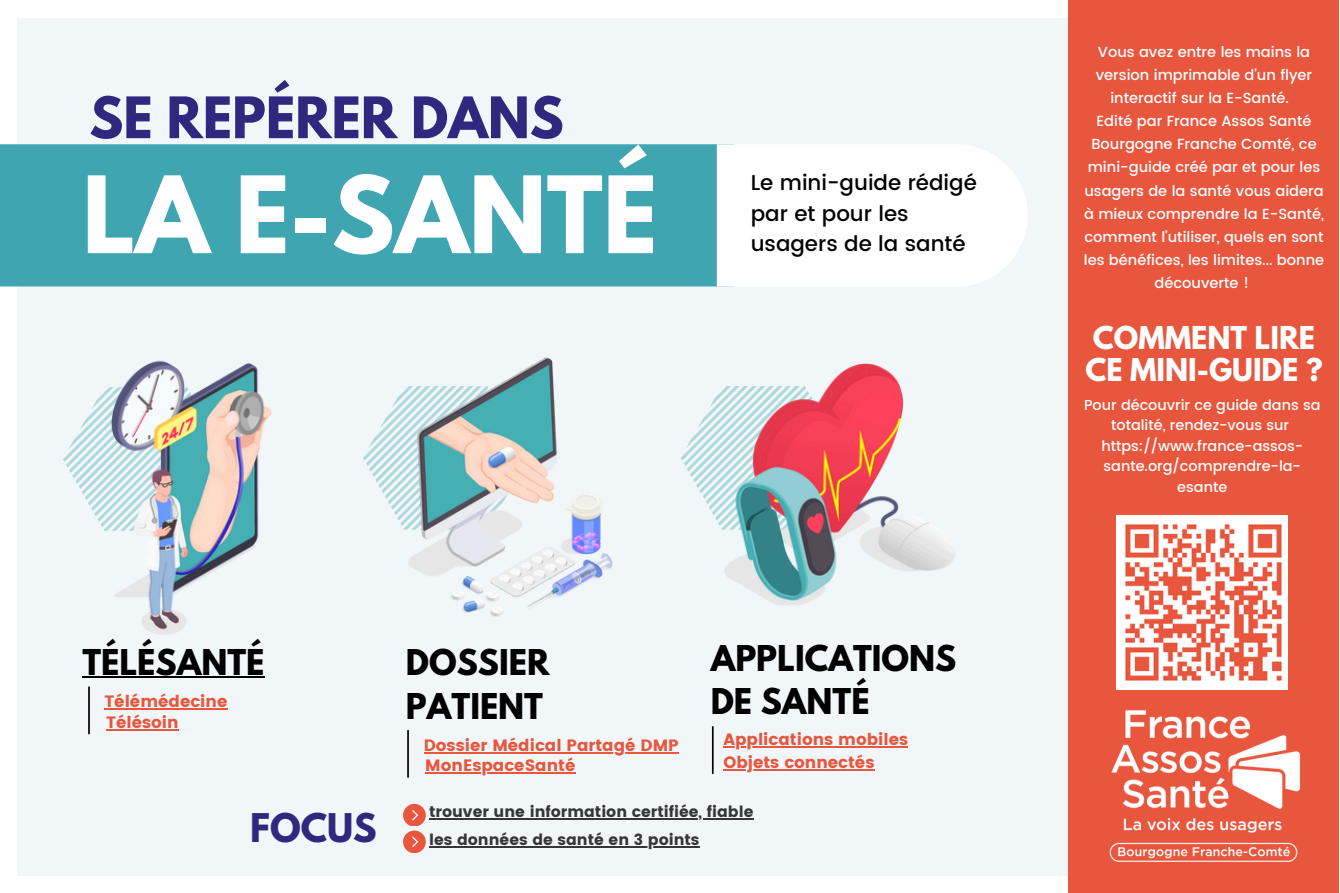
<style>
.page{position:relative;width:1340px;height:893px;background:#fff}
.page>*{position:absolute;margin:0;border:0;box-sizing:border-box;transform-origin:0 0}
.t1{font:700 94.27px "League Spartan";color:#fff}
.t2{font:700 50.62px "League Spartan";color:#30287f}
.t3{font:700 35.1px "League Spartan";color:#30287f}
.t4{font:700 31.5px/43.9px "League Spartan";color:#000}
.t5{font:700 27.9px/31.9px "League Spartan";color:#fff}
.t6{font:500 21.38px/30.4px "Poppins";color:#000}
.t7{font:16.43px "Poppins";color:#e7563d}
.t8{font:15.53px "Poppins";color:#363636}
.t9{font:500 14.62px/23.2px "Poppins";color:#fff;text-align:center}
.t10{font:500 14.4px/20.5px "Poppins";color:#fff;text-align:center}
</style>
<div class="page">
<div style="left:17px;top:18px;width:1306px;height:857px;background:#f1f6f8"></div>
<div style="left:1069px;top:0;width:270px;height:893px;background:#e7563d"></div>
<div style="left:0;top:144px;width:717px;height:142px;background:#3ea5b1"></div>
<div style="left:717px;top:144px;width:310px;height:142px;background:#fff"></div>
<svg style="left:63px;top:426px;width:19px;height:63px"></svg>
<img style="left:82px;top:360px;width:190px;height:275px">
<svg style="left:363px;top:413px;width:28px;height:91px"></svg>
<img style="left:391px;top:357px;width:222px;height:260px">
<svg style="left:681px;top:386px;width:44px;height:144px"></svg>
<img style="left:725px;top:363px;width:230px;height:242px">
<hr style="left:88px;top:687px;width:2px;height:46px;background:#000">
<hr style="left:407px;top:730px;width:2px;height:47px;background:#000">
<hr style="left:712px;top:727px;width:2px;height:46px;background:#000">
<img style="left:1109px;top:682px;width:192px;height:180px">
<div style="left:403px;top:804px;width:22px;height:22px;background:#e7563d;border-radius:50%"></div>
<svg style="left:412px;top:810px;width:6px;height:10px"></svg>
<div style="left:403px;top:830px;width:22px;height:22px;background:#e7563d;border-radius:50%"></div>
<svg style="left:412px;top:836px;width:6px;height:11px"></svg>
<img style="left:1117px;top:516px;width:170px;height:173px">
<hr style="left:82px;top:676px;width:183px;height:2px;background:#000">
<hr style="left:723px;top:746px;width:185px;height:2px;background:#e7563d">
<hr style="left:723px;top:769px;width:151px;height:1px;background:#e7563d">
<hr style="left:104px;top:708px;width:123px;height:1px;background:#e7563d">
<hr style="left:106px;top:729px;width:73px;height:1px;background:#e7563d">
<hr style="left:424px;top:752px;width:255px;height:1px;background:#e7563d">
<hr style="left:425px;top:772px;width:150px;height:2px;background:#e7563d">
<hr style="left:429px;top:818px;width:324px;height:1px;background:#363636">
<hr style="left:429px;top:846px;width:271px;height:1px;background:#363636">
<p class="t2" style="left:89px;top:93px;width:476px">SE REPÉRER DANS</p>
<p class="t1" style="left:82px;top:168px;width:577px">LA E-SANTÉ</p>
<p class="t6" style="left:751px;top:167px;width:228px">Le mini-guide rédigé par et pour les</p>
<p class="t6" style="left:751px;top:228px;width:216px">usagers de la santé</p>
<h2 class="t4" style="left:82px;top:644px;width:184px">TÉLÉSANTÉ</h2>
<p class="t7" style="left:104px;top:691px;width:125px">Télémédecine</p>
<p class="t7" style="left:106px;top:712px;width:74px">Télésoin</p>
<p class="t4" style="left:406px;top:644px;width:145px">DOSSIER<br>PATIENT</p>
<h5 class="t4" style="left:711px;top:640px;width:247px">APPLICATIONS<br>DE SANTÉ</h5>
<p class="t7" style="left:424px;top:735px;width:256px">Dossier Médical Partagé DMP</p>
<h4 class="t7" style="left:425px;top:756px;width:152px">MonEspaceSanté</h4>
<p class="t7" style="left:723px;top:730px;width:186px">Applications mobiles</p>
<h4 class="t7" style="left:723px;top:752px;width:153px">Objets connectés</h4>
<p class="t3" style="left:250px;top:810px;width:128px">FOCUS</p>
<h3 class="t8" style="left:429px;top:802px;width:326px">trouver une information certifiée, fiable</h3>
<p class="t8" style="left:429px;top:830px;width:272px">les données de santé en 3 points</p>
<p class="t9" style="left:1096px;top:40px;width:218px">Vous avez entre les mains la version imprimable d'un flyer interactif sur la E-Santé.</p>
<p class="t9" style="left:1084px;top:109px;width:242px">Edité par France Assos Santé<br>Bourgogne Franche Comté, ce mini-guide créé par et pour les usagers de la santé vous aidera à mieux comprendre la E-Santé, comment l'utiliser, quels en sont les bénéfices, les limites... bonne découverte !</p>
<h6 class="t5" style="left:1085px;top:325px;width:239px">COMMENT LIRE<br>CE MINI-GUIDE ?</h6>
<p class="t10" style="left:1084px;top:395px;width:238px">Pour découvrir ce guide dans sa totalité, rendez-vous sur</p>
<h3 class="t10" style="left:1101px;top:435px;width:203px">https://www.france-assos&shy;sante.org/comprendre-la&shy;esante</h3>
</div>
